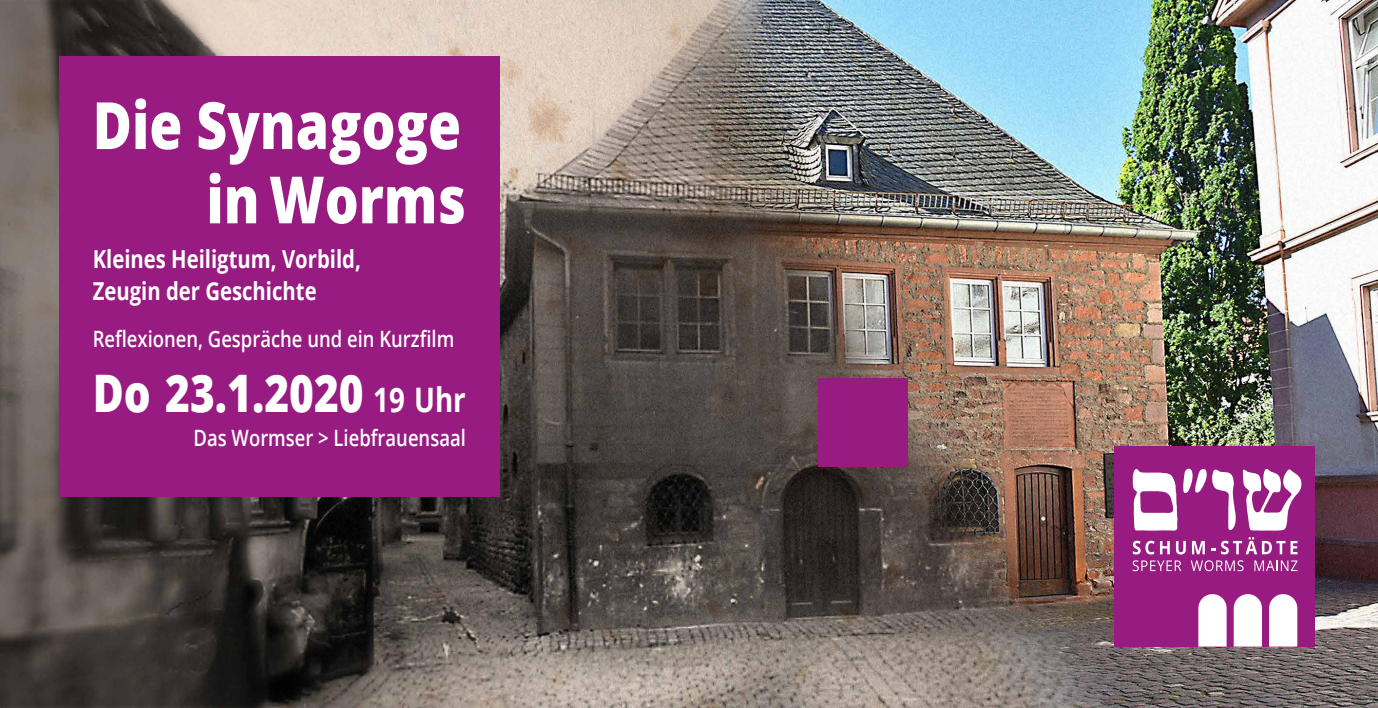
<style>
.page{position:relative;width:1378px;height:708px;background:#fff}
.page>*{position:absolute;margin:0;border:0;box-sizing:border-box;transform-origin:0 0}
.t1{font:800 65.25px/74.2px "Open Sans";color:#fff;text-align:right;scale:.82 1}
.t2{font:800 51.75px "Open Sans";color:#fff;scale:.82 1}
.t3{font:700 24.75px/31.5px "Open Sans";color:#fff;scale:.82 1}
.t4{font:600 22.5px "Open Sans";color:#fff;scale:.82 1}
.s1{font-weight:700;font-size:33.75px}
</style>
<div class="page">
<img style="left:0;top:0;width:1378px;height:708px">
<div style="left:818px;top:378px;width:89px;height:89px;background:#971b81"></div>
<div style="left:59px;top:56px;width:440px;height:440px;background:#971b81"></div>
<div style="left:1115px;top:446px;width:200px;height:201px;background:#971b81"></div>
<svg style="left:1198px;top:594px;width:28px;height:53px"></svg>
<svg style="left:1233px;top:594px;width:29px;height:53px;background:#f5eaf3"></svg>
<svg style="left:1269px;top:594px;width:28px;height:53px"></svg>
<svg style="left:1132px;top:541px;width:22px;height:13px"></svg>
<svg style="left:1160px;top:541px;width:10px;height:13px"></svg>
<svg style="left:1176px;top:541px;width:10px;height:13px"></svg>
<svg style="left:1192px;top:541px;width:13px;height:13px"></svg>
<svg style="left:1221px;top:537px;width:76px;height:17px"></svg>
<svg style="left:1243px;top:469px;width:58px;height:62px"></svg>
<svg style="left:1132px;top:469px;width:45px;height:62px"></svg>
<svg style="left:1183px;top:468px;width:52px;height:62px"></svg>
<svg style="left:1132px;top:560px;width:49px;height:11px"></svg>
<svg style="left:1190px;top:560px;width:53px;height:11px"></svg>
<svg style="left:1254px;top:560px;width:43px;height:11px"></svg>
<h1 class="t1" style="left:93px;top:85px;width:457px">Die Synagoge in Worms</h1>
<p class="t3" style="left:93px;top:243px;width:329px">Kleines Heiligtum, Vorbild,<br>Zeugin der Geschichte</p>
<p class="t4" style="left:93px;top:323px;width:442px">Reflexionen, Gespräche und ein Kurzfilm</p>
<h2 class="t2" style="left:93px;top:354px;width:457px">Do 23.1.2020 <span class="s1">19 Uhr</span></h2>
<p class="t4" style="left:194px;top:422px;width:334px">Das Wormser &gt; Liebfrauensaal</p>
</div>
